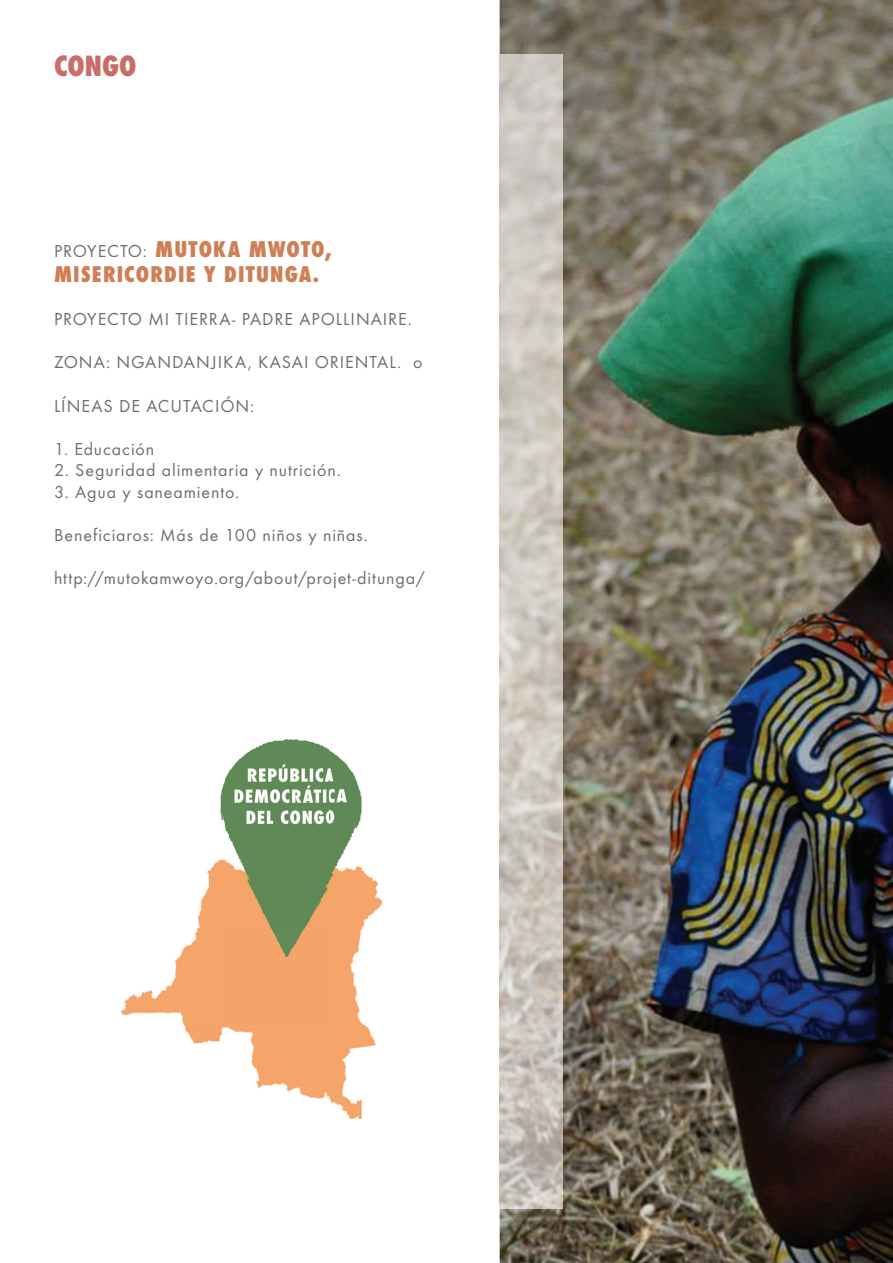
<style>
.page{position:relative;width:893px;height:1263px;background:#fff}
.page>*{position:absolute;margin:0;border:0;box-sizing:border-box;transform-origin:0 0}
.t1{font:800 condensed 27px "Futura";color:#c96d68}
.t2{font:800 condensed 21px/25.2px "Futura";letter-spacing:.055em;color:#cf7f56}
.t3{font:18px "Futura EF";letter-spacing:.05em;color:#6c6d70}
.s1{font-family:"Futura EF";font-weight:400;font-stretch:normal;font-size:18px;color:#6c6d70}
</style>
<div class="page">
<img style="left:500px;top:0;width:393px;height:1263px">
<img style="left:500px;top:54px;width:62px;height:1154px">
<img style="left:121px;top:740px;width:261px;height:378px">
<h1 class="t1" style="left:54px;top:48px;width:84px">CONGO</h1>
<p class="t2" style="left:54px;top:236px;width:279px"><span class="s1">PROYECTO:</span> MUTOKA MWOTO,<br>MISERICORDIE Y DITUNGA.</p>
<p class="t3" style="left:54px;top:309px;width:359px">PROYECTO MI TIERRA- PADRE APOLLINAIRE.</p>
<p class="t3" style="left:54px;top:352px;width:370px">ZONA: NGANDANJIKA, KASAI ORIENTAL. o</p>
<p class="t3" style="left:54px;top:395px;width:202px">LÍNEAS DE ACUTACIÓN:</p>
<p class="t3" style="left:54px;top:438px;width:102px">1. Educación</p>
<p class="t3" style="left:54px;top:460px;width:288px">2. Seguridad alimentaria y nutrición.</p>
<p class="t3" style="left:54px;top:482px;width:187px">3. Agua y saneamiento.</p>
<p class="t3" style="left:54px;top:525px;width:315px">Beneficiaros: Más de 100 niños y niñas.</p>
<p class="t3" style="left:54px;top:568px;width:372px">http://mutokamwoyo.org/about/projet-ditunga/</p>
</div>
